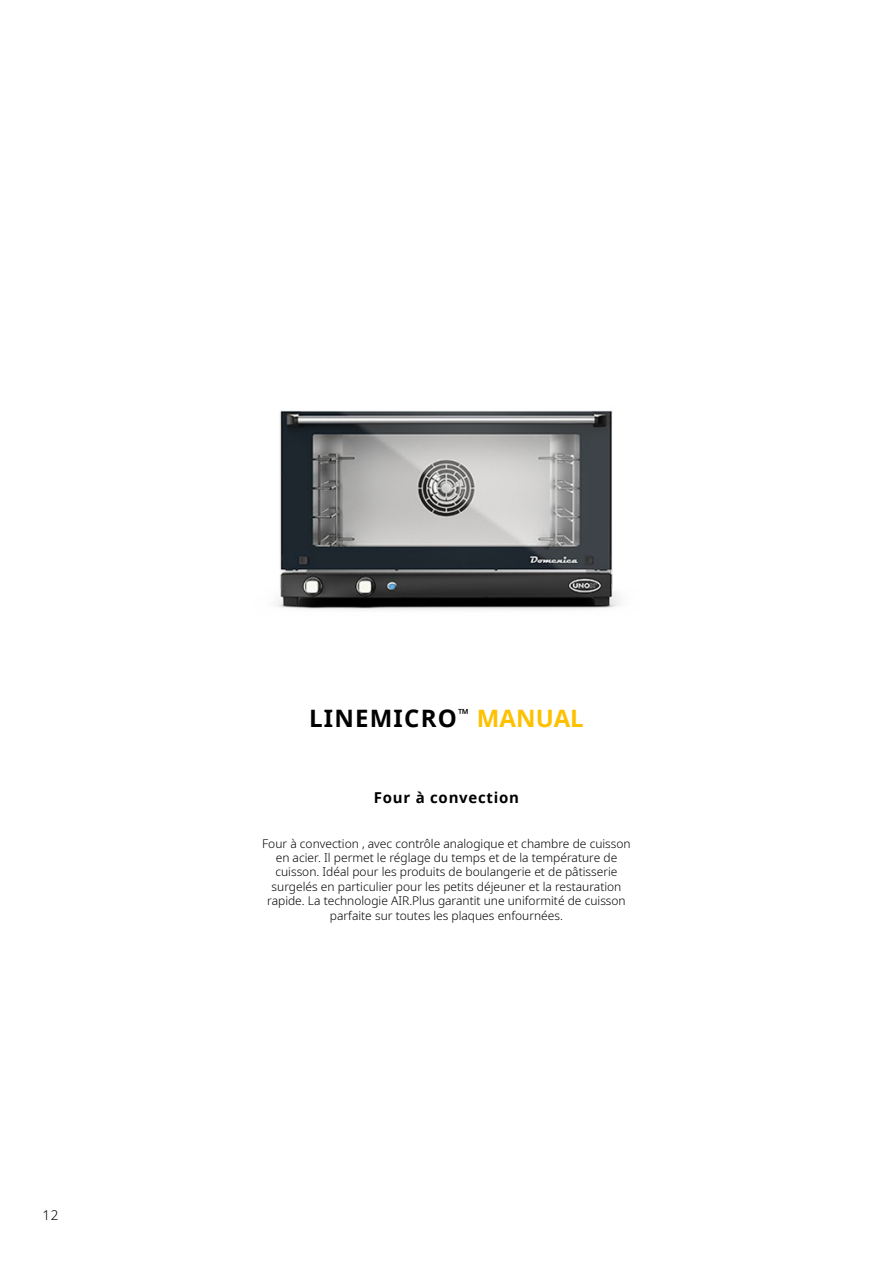
<style>
.page{position:relative;width:893px;height:1263px;background:#fff}
.page>*{position:absolute;margin:0;border:0;box-sizing:border-box;transform-origin:0 0}
.t1{font:700 24px "Noto Sans";letter-spacing:.05em;color:#000}
.t2{font:700 15px "Noto Sans";letter-spacing:.05em;color:#000}
.t3{font:300 13.5px "Noto Sans";color:#000}
.t4{font:300 12px/14.4px "Noto Sans";color:#000;text-align:center}
.s1{color:#fdc100}
</style>
<div class="page">
<img style="left:276px;top:410px;width:344px;height:200px">
<p class="t3" style="left:43px;top:1206px;width:18px">12</p>
<h1 class="t1" style="left:309px;top:701px;width:276px">LINEMICRO<sup>™</sup> <span class="s1">MANUAL</span></h1>
<p class="t2" style="left:374px;top:787px;width:147px">Four à convection</p>
<p class="t4" style="left:262px;top:836px;width:370px">Four à convection , avec contrôle analogique et chambre de cuisson en acier. Il permet le réglage du temps et de la température de cuisson. Idéal pour les produits de boulangerie et de pâtisserie surgelés en particulier pour les petits déjeuner et la restauration rapide. La technologie AIR.Plus garantit une uniformité de cuisson parfaite sur toutes les plaques enfournées.</p>
</div>
